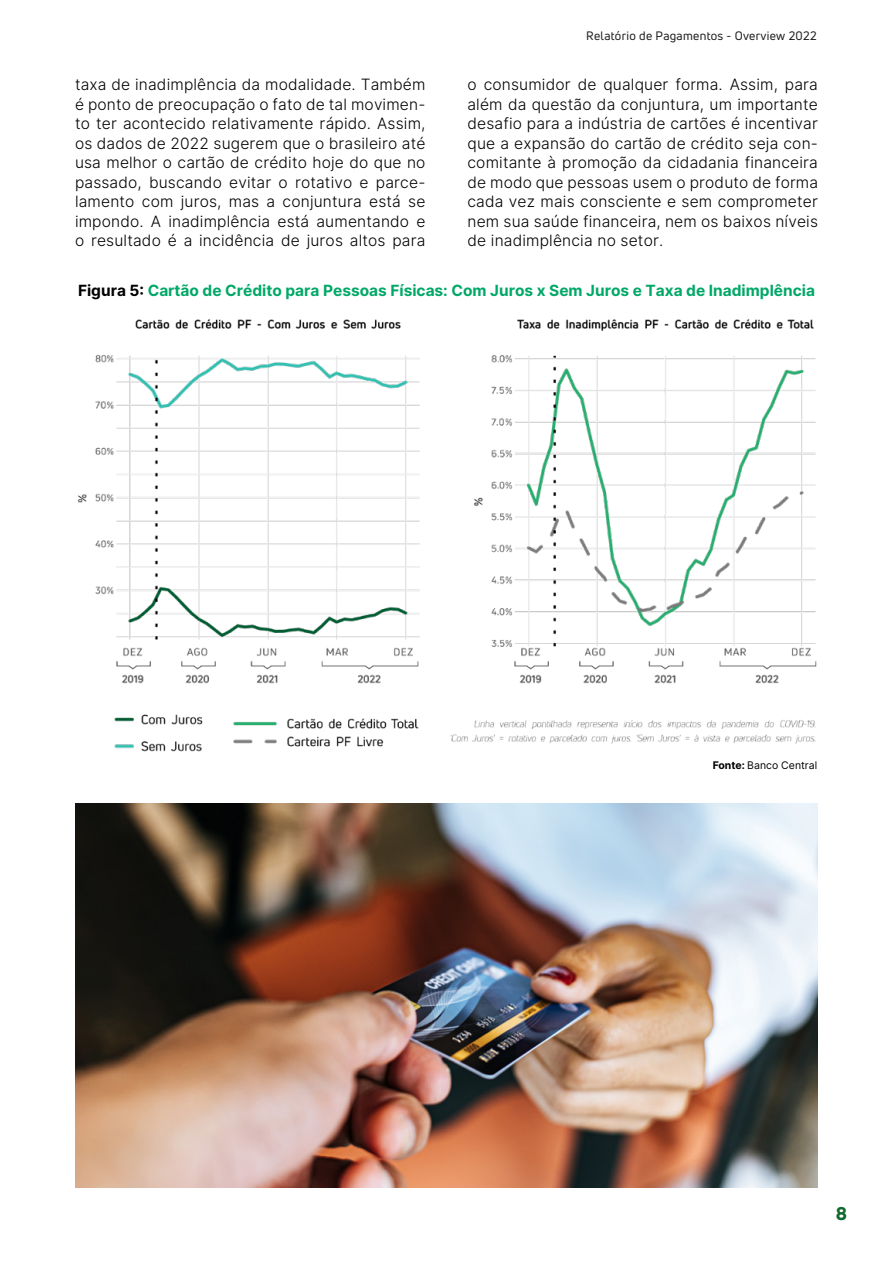
<style>
.page{position:relative;width:893px;height:1263px;background:#fff}
.page>*{position:absolute;margin:0;border:0;box-sizing:border-box;transform-origin:0 0}
.t1{font:800 18px "Uni Neue";color:#126930}
.t2{font:15.6px/19.5px "Inter Light BETA";letter-spacing:.01em;color:#000;text-align:justify}
.Heading_1{font:700 15.45px "Inter";color:#00a868}
.t3{font:12px "Uni Neue";letter-spacing:.025em;color:#1b1b1b}
.Heading_1-2{font:10.5px "Inter";color:#000}
.s1{color:#000}
.s2{font-weight:700}
</style>
<div class="page">
<img style="left:77px;top:319px;width:740px;height:433px">
<img style="left:75px;top:804px;width:743px;height:384px">
<p class="t3" style="left:586px;top:28px;width:232px">Relatório de Pagamentos - Overview 2022</p>
<p class="t2" style="left:75px;top:75px;width:352px">taxa de inadimplência da modalidade. Também é ponto de preocupação o fato de tal movimen&shy;to ter acontecido relativamente rápido. Assim, os dados de 2022 sugerem que o brasileiro até usa melhor o cartão de crédito hoje do que no passado, buscando evitar o rotativo e parce&shy;lamento com juros, mas a conjuntura está se impondo. A inadimplência está aumentando e o resultado é a incidência de juros altos para</p>
<p class="t2" style="left:467px;top:75px;width:352px">o consumidor de qualquer forma. Assim, para além da questão da conjuntura, um importante desafio para a indústria de cartões é incentivar que a expansão do cartão de crédito seja con&shy;comitante à promoção da cidadania financeira de modo que pessoas usem o produto de forma cada vez mais consciente e sem comprometer nem sua saúde financeira, nem os baixos níveis de inadimplência no setor.</p>
<p class="Heading_1" style="left:78px;top:279px;width:738px"><span class="s1">Figura 5:</span> Cartão de Crédito para Pessoas Físicas: Com Juros x Sem Juros e Taxa de Inadimplência</p>
<p class="Heading_1-2" style="left:713px;top:758px;width:106px"><span class="s2">Fonte:</span> Banco Central</p>
<p class="t1" style="left:836px;top:1202px;width:13px">8</p>
</div>
